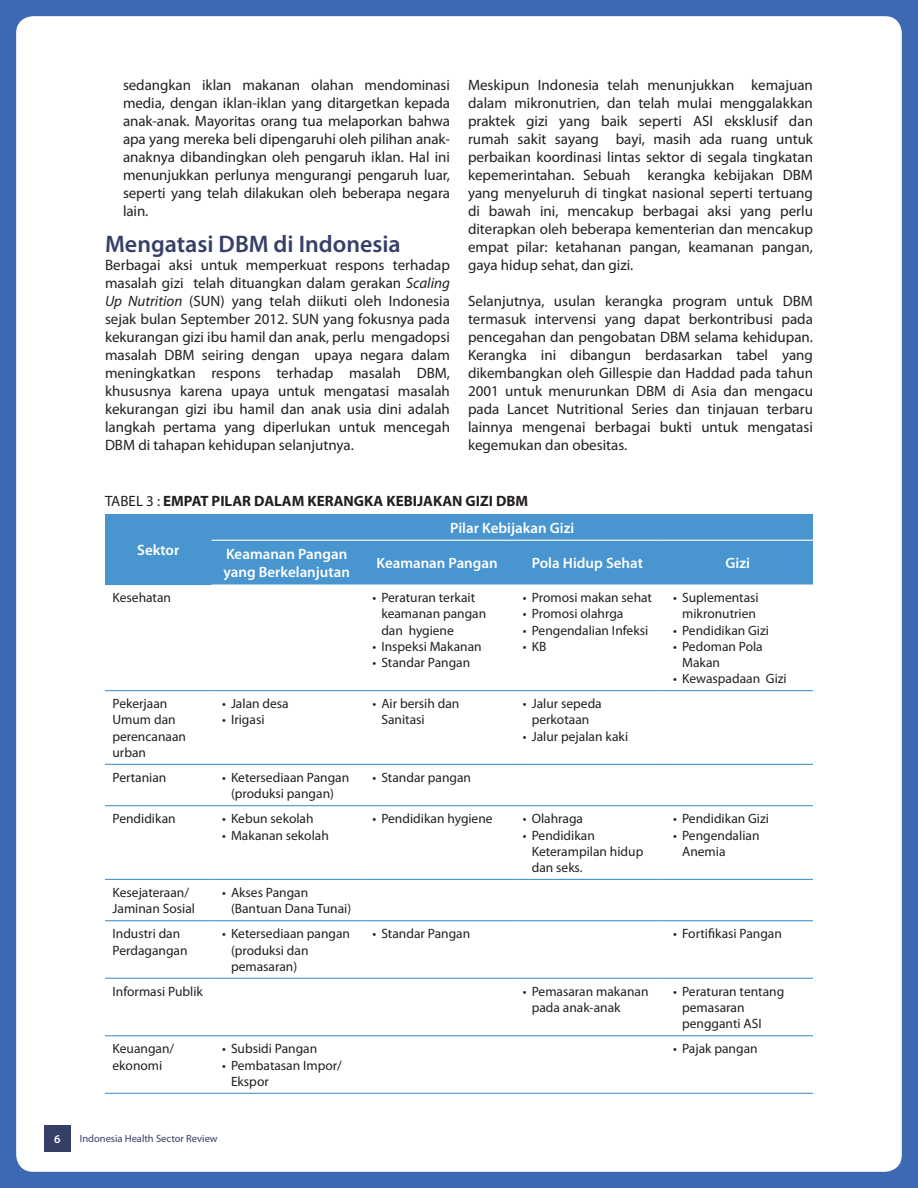
<style>
.page{position:relative;width:918px;height:1188px;background:#3d69b2}
.page>*{position:absolute;margin:0;border:0;box-sizing:border-box;transform-origin:0 0}
.t1{font:600 24px "Myriad Pro";color:#363f67}
.t2{font:15px/18px "Myriad Pro";color:#231f20;text-align:justify}
.t3{font:600 15px/18px "Myriad Pro";color:#fff}
.t4{font:700 15px "Myriad Pro";color:#231f20}
.t5{font:13.5px/16.2px "Myriad Pro";color:#231f20}
.t6{font:600 12px "Myriad Pro";color:#fff}
.t7{font:10.5px "Myriad Pro";color:#363f67}
.s1{font-style:italic}
.s2{font-weight:400}
</style>
<div class="page">
<div style="left:16px;top:16px;width:886px;height:1156px;background:#fff;border-radius:17px"></div>
<div style="left:44px;top:1126px;width:26px;height:26px;background:#363f67"></div>
<div style="left:105px;top:514px;width:708px;height:71px;background:#4895d0"></div>
<hr style="left:105px;top:690px;width:107px;height:1px;background:#4895d0">
<hr style="left:212px;top:690px;width:150px;height:1px;background:#4895d0">
<hr style="left:362px;top:690px;width:150px;height:1px;background:#4895d0">
<hr style="left:512px;top:690px;width:151px;height:1px;background:#4895d0">
<hr style="left:663px;top:690px;width:150px;height:1px;background:#4895d0">
<hr style="left:105px;top:764px;width:107px;height:1px;background:#4895d0">
<hr style="left:212px;top:764px;width:150px;height:1px;background:#4895d0">
<hr style="left:362px;top:764px;width:150px;height:1px;background:#4895d0">
<hr style="left:512px;top:764px;width:151px;height:1px;background:#4895d0">
<hr style="left:663px;top:764px;width:150px;height:1px;background:#4895d0">
<hr style="left:105px;top:584px;width:107px;height:1px;background:#4895d0">
<hr style="left:212px;top:540px;width:150px;height:1px;background:#fff">
<hr style="left:362px;top:540px;width:150px;height:1px;background:#fff">
<hr style="left:512px;top:540px;width:151px;height:1px;background:#fff">
<hr style="left:663px;top:540px;width:150px;height:1px;background:#fff">
<hr style="left:105px;top:805px;width:107px;height:1px;background:#4895d0">
<hr style="left:212px;top:805px;width:150px;height:1px;background:#4895d0">
<hr style="left:362px;top:805px;width:150px;height:1px;background:#4895d0">
<hr style="left:512px;top:805px;width:151px;height:1px;background:#4895d0">
<hr style="left:663px;top:805px;width:150px;height:1px;background:#4895d0">
<hr style="left:105px;top:879px;width:107px;height:1px;background:#4895d0">
<hr style="left:212px;top:879px;width:150px;height:1px;background:#4895d0">
<hr style="left:362px;top:879px;width:150px;height:1px;background:#4895d0">
<hr style="left:512px;top:879px;width:151px;height:1px;background:#4895d0">
<hr style="left:663px;top:879px;width:150px;height:1px;background:#4895d0">
<hr style="left:105px;top:920px;width:107px;height:1px;background:#4895d0">
<hr style="left:212px;top:920px;width:150px;height:1px;background:#4895d0">
<hr style="left:362px;top:920px;width:150px;height:1px;background:#4895d0">
<hr style="left:512px;top:920px;width:151px;height:1px;background:#4895d0">
<hr style="left:663px;top:920px;width:150px;height:1px;background:#4895d0">
<hr style="left:105px;top:978px;width:107px;height:1px;background:#4895d0">
<hr style="left:212px;top:978px;width:150px;height:1px;background:#4895d0">
<hr style="left:362px;top:978px;width:150px;height:1px;background:#4895d0">
<hr style="left:512px;top:978px;width:151px;height:1px;background:#4895d0">
<hr style="left:663px;top:978px;width:150px;height:1px;background:#4895d0">
<hr style="left:105px;top:1035px;width:107px;height:1px;background:#4895d0">
<hr style="left:212px;top:1035px;width:150px;height:1px;background:#4895d0">
<hr style="left:362px;top:1035px;width:150px;height:1px;background:#4895d0">
<hr style="left:512px;top:1035px;width:151px;height:1px;background:#4895d0">
<hr style="left:663px;top:1035px;width:150px;height:1px;background:#4895d0">
<hr style="left:105px;top:1093px;width:107px;height:1px;background:#4895d0">
<hr style="left:212px;top:1093px;width:150px;height:1px;background:#4895d0">
<hr style="left:362px;top:1093px;width:150px;height:1px;background:#4895d0">
<hr style="left:512px;top:1093px;width:151px;height:1px;background:#4895d0">
<hr style="left:663px;top:1093px;width:150px;height:1px;background:#4895d0">
<p class="t2" style="left:123px;top:76px;width:329px">sedangkan iklan makanan olahan mendominasi media, dengan iklan-iklan yang ditargetkan kepada anak-anak. Mayoritas orang tua melaporkan bahwa apa yang mereka beli dipengaruhi oleh pilihan anak&shy;anaknya dibandingkan oleh pengaruh iklan. Hal ini menunjukkan perlunya mengurangi pengaruh luar, seperti yang telah dilakukan oleh beberapa negara lain.</p>
<h1 class="t1" style="left:105px;top:229px;width:297px">Mengatasi DBM di Indonesia</h1>
<p class="t2" style="left:105px;top:256px;width:347px">Berbagai aksi untuk memperkuat respons terhadap masalah gizi telah dituangkan dalam gerakan <span class="s1">Scaling Up Nutrition</span> (SUN) yang telah diikuti oleh Indonesia sejak bulan September 2012. SUN yang fokusnya pada kekurangan gizi ibu hamil dan anak, perlu mengadopsi masalah DBM seiring dengan upaya negara dalam meningkatkan respons terhadap masalah DBM, khususnya karena upaya untuk mengatasi masalah kekurangan gizi ibu hamil dan anak usia dini adalah langkah pertama yang diperlukan untuk mencegah DBM di tahapan kehidupan selanjutnya.</p>
<p class="t2" style="left:468px;top:76px;width:347px">Meskipun Indonesia telah menunjukkan kemajuan dalam mikronutrien, dan telah mulai menggalakkan praktek gizi yang baik seperti ASI eksklusif dan rumah sakit sayang bayi, masih ada ruang untuk perbaikan koordinasi lintas sektor di segala tingkatan kepemerintahan. Sebuah kerangka kebijakan DBM yang menyeluruh di tingkat nasional seperti tertuang di bawah ini, mencakup berbagai aksi yang perlu diterapkan oleh beberapa kementerian dan mencakup empat pilar: ketahanan pangan, keamanan pangan, gaya hidup sehat, dan gizi.</p>
<p class="t2" style="left:468px;top:292px;width:347px">Selanjutnya, usulan kerangka program untuk DBM termasuk intervensi yang dapat berkontribusi pada pencegahan dan pengobatan DBM selama kehidupan.<br>Kerangka ini dibangun berdasarkan tabel yang dikembangkan oleh Gillespie dan Haddad pada tahun 2001 untuk menurunkan DBM di Asia dan mengacu pada Lancet Nutritional Series dan tinjauan terbaru lainnya mengenai berbagai bukti untuk mengatasi kegemukan dan obesitas.</p>
<p class="t4" style="left:105px;top:491px;width:425px"><span class="s2">TABEL 3 :</span> EMPAT PILAR DALAM KERANGKA KEBIJAKAN GIZI DBM</p>
<p class="t3" style="left:137px;top:540px;width:44px">Sektor</p>
<p class="t3" style="left:450px;top:518px;width:126px">Pilar Kebijakan Gizi</p>
<p class="t3" style="left:223px;top:545px;width:128px">Keamanan Pangan yang Berkelanjutan</p>
<p class="t3" style="left:376px;top:554px;width:123px">Keamanan Pangan</p>
<p class="t3" style="left:532px;top:554px;width:113px">Pola Hidup Sehat</p>
<p class="t3" style="left:726px;top:554px;width:26px">Gizi</p>
<p class="t5" style="left:112px;top:589px;width:60px">Kesehatan</p>
<p class="t5" style="left:381px;top:589px;width:106px;text-indent:-9px">• Peraturan terkait keamanan pangan dan hygiene</p>
<p class="t5" style="left:372px;top:638px;width:111px">• Inspeksi Makanan</p>
<p class="t5" style="left:372px;top:654px;width:99px">• Standar Pangan</p>
<p class="t5" style="left:523px;top:589px;width:131px">• Promosi makan sehat</p>
<p class="t5" style="left:523px;top:605px;width:102px">• Promosi olahrga</p>
<p class="t5" style="left:523px;top:622px;width:127px">• Pengendalian Infeksi</p>
<p class="t5" style="left:523px;top:638px;width:25px">• KB</p>
<p class="t5" style="left:112px;top:695px;width:75px">Pekerjaan<br>Umum dan perencanaan urban</p>
<p class="t5" style="left:222px;top:695px;width:68px">• Jalan desa</p>
<p class="t5" style="left:222px;top:712px;width:44px">• Irigasi</p>
<p class="t5" style="left:381px;top:695px;width:79px;text-indent:-9px">• Air bersih dan<br>Sanitasi</p>
<p class="t5" style="left:523px;top:695px;width:81px;text-align:center">• Jalur sepeda perkotaan</p>
<p class="t5" style="left:523px;top:728px;width:107px">• Jalur pejalan kaki</p>
<p class="t5" style="left:112px;top:769px;width:55px">Pertanian</p>
<p class="t5" style="left:222px;top:769px;width:129px;text-align:center">• Ketersediaan Pangan (produksi pangan)</p>
<p class="t5" style="left:372px;top:769px;width:100px">• Standar pangan</p>
<p class="t5" style="left:112px;top:810px;width:65px">Pendidikan</p>
<p class="t5" style="left:222px;top:810px;width:93px">• Kebun sekolah</p>
<p class="t5" style="left:222px;top:827px;width:108px">• Makanan sekolah</p>
<p class="t5" style="left:372px;top:810px;width:122px">• Pendidikan hygiene</p>
<p class="t5" style="left:523px;top:810px;width:62px">• Olahraga</p>
<p class="t5" style="left:532px;top:827px;width:113px;text-indent:-9px">• Pendidikan<br>Keterampilan hidup dan seks.</p>
<p class="t5" style="left:673px;top:589px;width:87px;text-align:center">• Suplementasi mikronutrien</p>
<p class="t5" style="left:673px;top:622px;width:97px">• Pendidikan Gizi</p>
<p class="t5" style="left:682px;top:638px;width:82px;text-indent:-9px">• Pedoman Pola<br>Makan</p>
<p class="t5" style="left:673px;top:670px;width:115px">• Kewaspadaan Gizi</p>
<p class="t5" style="left:673px;top:810px;width:97px">• Pendidikan Gizi</p>
<p class="t5" style="left:682px;top:827px;width:79px;text-indent:-9px">• Pengendalian<br>Anemia</p>
<p class="t5" style="left:112px;top:884px;width:84px">Kesejateraan/<br>Jaminan Sosial</p>
<p class="t5" style="left:231px;top:884px;width:122px;text-indent:-9px">• Akses Pangan (Bantuan Dana Tunai)</p>
<p class="t5" style="left:112px;top:926px;width:77px">Industri dan<br>Perdagangan</p>
<p class="t5" style="left:231px;top:926px;width:121px;text-indent:-9px">• Ketersediaan pangan (produksi dan pemasaran)</p>
<p class="t5" style="left:372px;top:926px;width:99px">• Standar Pangan</p>
<p class="t5" style="left:673px;top:926px;width:110px">• Fortifikasi Pangan</p>
<p class="t5" style="left:112px;top:983px;width:92px">Informasi Publik</p>
<p class="t5" style="left:532px;top:983px;width:118px;text-indent:-9px">• Pemasaran makanan pada anak-anak</p>
<p class="t5" style="left:682px;top:983px;width:104px;text-indent:-9px">• Peraturan tentang pemasaran pengganti ASI</p>
<p class="t5" style="left:112px;top:1041px;width:63px">Keuangan/ ekonomi</p>
<p class="t5" style="left:222px;top:1041px;width:97px">• Subsidi Pangan</p>
<p class="t5" style="left:673px;top:1041px;width:86px">• Pajak pangan</p>
<p class="t5" style="left:231px;top:1057px;width:112px;text-indent:-9px">• Pembatasan Impor/<br>Ekspor</p>
<p class="t6" style="left:54px;top:1131px;width:8px">6</p>
<p class="t7" style="left:80px;top:1132px;width:139px">Indonesia Health Sector Review</p>
</div>
